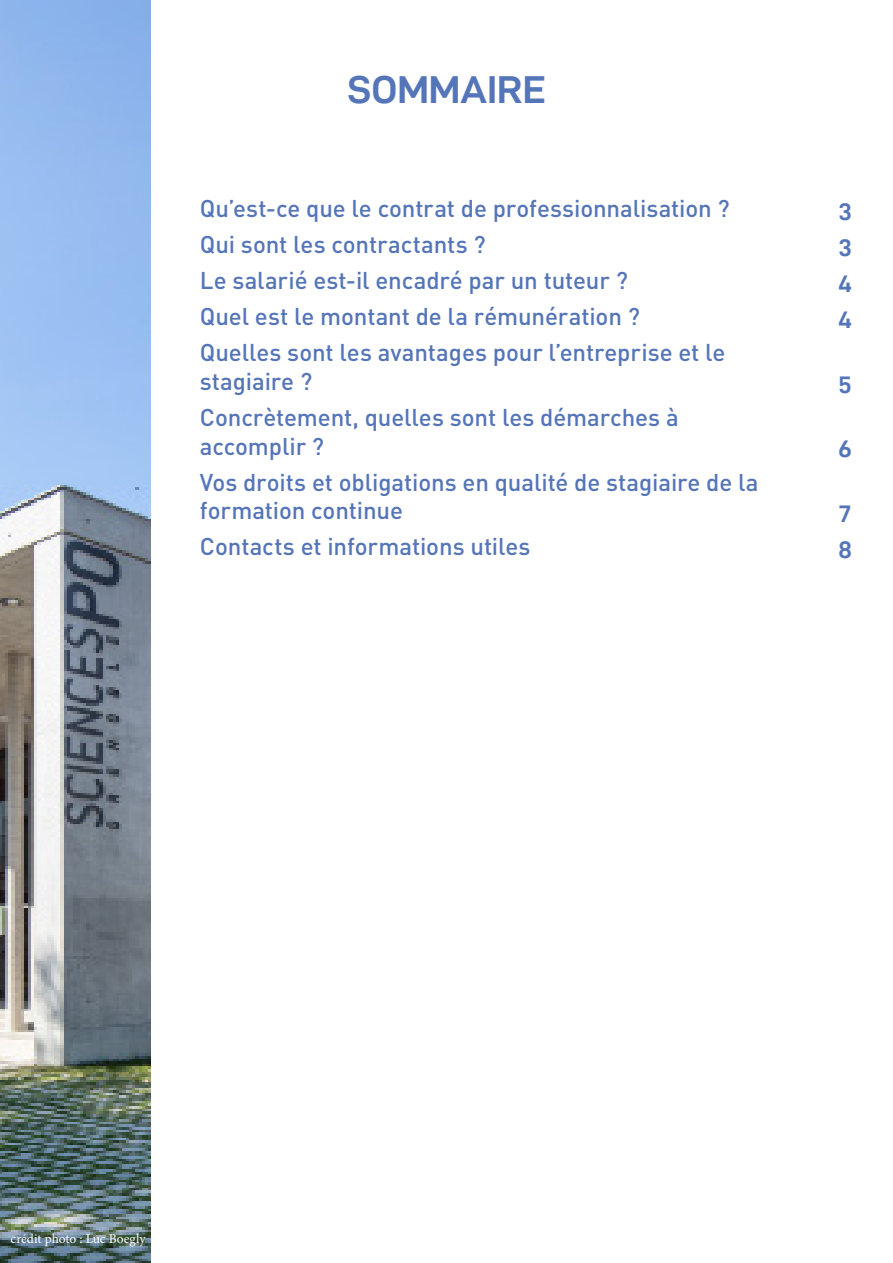
<style>
.page{position:relative;width:893px;height:1263px;background:#fff}
.page>*{position:absolute;margin:0;border:0;box-sizing:border-box;transform-origin:0 0}
.Style_de_paragraphe{font:39px "D DIN Exp Bold";color:#5575b9}
.t1{font:500 24px/28.8px "DIN Pro";letter-spacing:-.005em;color:#5575b9}
.Style_de_paragraphe-2{font:24px "D DIN Exp Bold";color:#5575b9}
.Style_de_paragraphe-3{font:13.5px "Minion Pro";color:#fff}
</style>
<div class="page">
<img style="left:0;top:0;width:151px;height:1263px">
<hr style="left:892px;top:1115px;width:1px;height:148px;background:#5575b9">
<p class="Style_de_paragraphe" style="left:347px;top:68px;width:200px">SOMMAIRE</p>
<p class="t1" style="left:200px;top:193px;width:532px">Qu’est-ce que le contrat de professionnalisation ?</p>
<p class="t1" style="left:200px;top:229px;width:287px">Qui sont les contractants ?</p>
<p class="t1" style="left:200px;top:265px;width:430px">Le salarié est-il encadré par un tuteur ?</p>
<p class="t1" style="left:200px;top:301px;width:442px">Quel est le montant de la rémunération ?</p>
<p class="t1" style="left:200px;top:337px;width:527px">Quelles sont les avantages pour l’entreprise et le stagiaire ?</p>
<p class="t1" style="left:200px;top:402px;width:480px">Concrètement, quelles sont les démarches à accomplir ?</p>
<p class="t1" style="left:200px;top:466px;width:560px">Vos droits et obligations en qualité de stagiaire de la formation continue</p>
<p class="t1" style="left:200px;top:531px;width:332px">Contacts et informations utiles</p>
<p class="Style_de_paragraphe-2" style="left:838px;top:198px;width:15px">3</p>
<p class="Style_de_paragraphe-2" style="left:838px;top:234px;width:15px">3</p>
<p class="Style_de_paragraphe-2" style="left:838px;top:270px;width:15px">4</p>
<p class="Style_de_paragraphe-2" style="left:838px;top:306px;width:15px">4</p>
<p class="Style_de_paragraphe-2" style="left:838px;top:371px;width:15px">5</p>
<p class="Style_de_paragraphe-2" style="left:838px;top:436px;width:15px">6</p>
<p class="Style_de_paragraphe-2" style="left:839px;top:501px;width:14px">7</p>
<p class="Style_de_paragraphe-2" style="left:838px;top:537px;width:15px">8</p>
<p class="Style_de_paragraphe-3" style="left:11px;top:1230px;width:136px">crédit photo : Luc Boegly</p>
</div>
